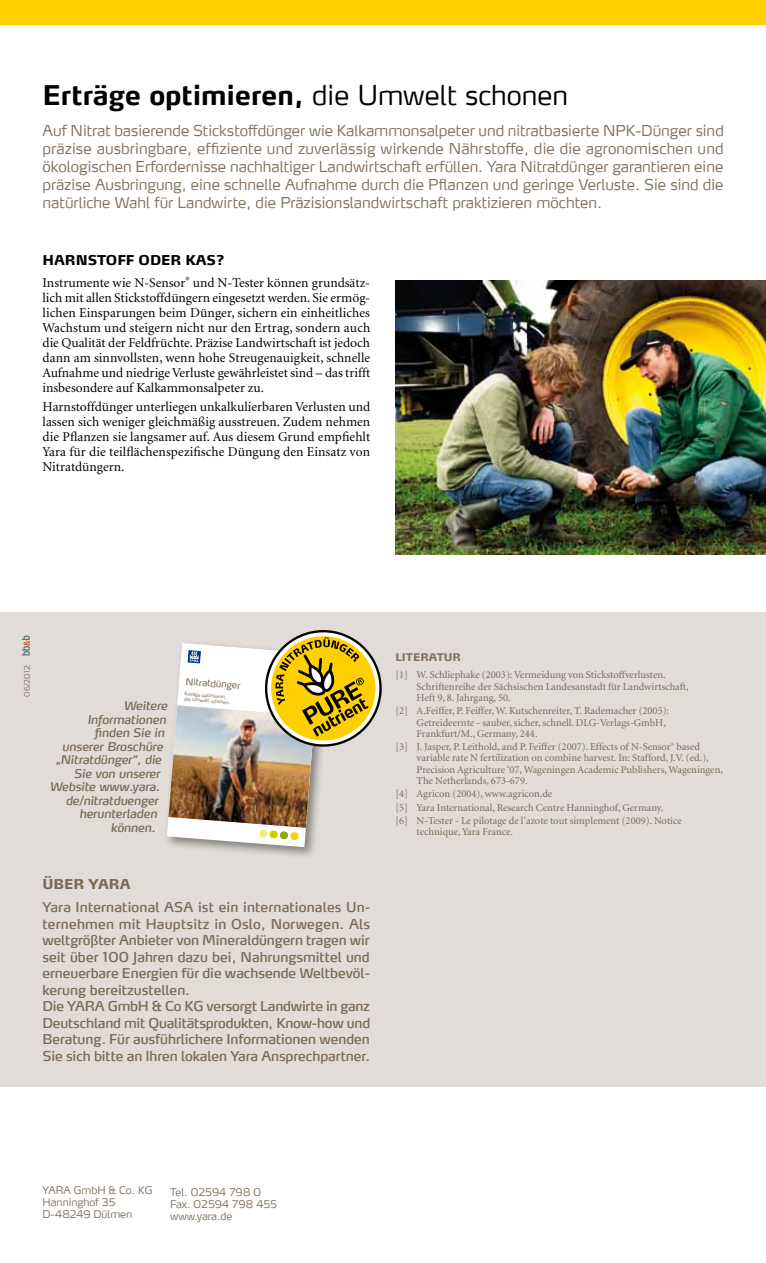
<style>
.page{position:relative;width:766px;height:1263px;background:#fff}
.page>*{position:absolute;margin:0;border:0;box-sizing:border-box;transform-origin:0 0}
.t1{font:700 27px "Yara Max LF";color:#000}
.t2{font:300 15px/18px "Yara Max LF";color:#81715e;text-align:justify}
.t3{font:13.5px/15px "Minion";color:#000;text-align:justify}
.t4{font:13.5px/16.5px "Yara Max LF";letter-spacing:-.005em;color:#7a6957}
.t5{font:800 13.5px "Yara Max LF";color:#000}
.t6{font:800 13.5px "Yara Max LF";color:#7a6957}
.t7{font:italic 12px "Yara Max LF";letter-spacing:-.01em;color:#7a6957}
.t8{font:10.5px/11.2px "Minion";color:#7a6957}
.t9{font:300 10.5px/12px "Yara Max LF";color:#81715e}
.t10{font:800 10.5px "Yara Max LF";color:#81715e}
.t11{font:9.3px "Yara Max LF";color:#7a6957}
.t12{font:300 7.5px "Yara Max LF";letter-spacing:.025em;color:#81715e}
.t13{font:4.65px/5.1px "Yara Max LF";color:#7a6957}
.s1{font-weight:300}
</style>
<div class="page">
<div style="left:0;top:612px;width:765px;height:475px;background:#e1dcd7"></div>
<svg style="left:22px;top:635px;width:8px;height:20px"></svg>
<img style="left:395px;top:280px;width:370px;height:274px">
<div style="left:163px;top:639px;width:168px;height:220px;background:#000;opacity:.42"></div>
<img style="left:167px;top:630px;width:215px;height:217px">
<div style="left:0;top:0;width:765px;height:25px;background:#ffd000"></div>
<hr style="left:765px;top:0;width:1px;height:85px;background:#ffd000">
<h1 class="t1" style="left:43px;top:78px;width:527px">Erträge optimieren, <span class="s1">die Umwelt schonen</span></h1>
<p class="t2" style="left:43px;top:121px;width:682px">Auf Nitrat basierende Stickstoffdünger wie Kalkammonsalpeter und nitratbasierte NPK-Dünger sind präzise ausbringbare, effiziente und zuverlässig wirkende Nährstoffe, die die agronomischen und ökologischen Erfordernisse nachhaltiger Landwirtschaft erfüllen. Yara Nitratdünger garantieren eine präzise Ausbringung, eine schnelle Aufnahme durch die Pflanzen und geringe Verluste. Sie sind die natürliche Wahl für Landwirte, die Präzisionslandwirtschaft praktizieren möchten.</p>
<p class="t5" style="left:43px;top:252px;width:154px">HARNSTOFF ODER KAS</p>
<p class="t5" style="left:216px;top:252px;width:10px">?</p>
<p class="t3" style="left:43px;top:275px;width:329px">Instrumente wie N-Sensor<sup>®</sup> und N-Tester können grundsätz&shy;lich mit allen Stickstoffdüngern eingesetzt werden. Sie ermög&shy;lichen Einsparungen beim Dünger, sichern ein einheitliches Wachstum und steigern nicht nur den Ertrag, sondern auch die Qualität der Feldfrüchte. Präzise Landwirtschaft ist jedoch dann am sinnvollsten, wenn hohe Streugenauigkeit, schnelle Aufnahme und niedrige Verluste gewährleistet sind – das trifft insbesondere auf Kalkammonsalpeter zu.</p>
<p class="t3" style="left:43px;top:400px;width:329px">Harnstoffdünger unterliegen unkalkulierbaren Verlusten und lassen sich weniger gleichmäßig ausstreuen. Zudem nehmen die Pflanzen sie langsamer auf. Aus diesem Grund empfiehlt Yara für die teilflächenspezifische Düngung den Einsatz von Nitratdüngern.</p>
<p class="t12" style="left:22px;top:697px;width:33px;rotate:-90deg">06/2012</p>
<p class="t7" style="left:124px;top:698px;width:45px">Weitere</p>
<p class="t7" style="left:87px;top:712px;width:80px">Informationen</p>
<p class="t7" style="left:95px;top:725px;width:71px">finden Sie in</p>
<p class="t7" style="left:62px;top:739px;width:102px">unserer Broschüre</p>
<p class="t7" style="left:56px;top:752px;width:107px">„Nitratdünger“, die</p>
<p class="t7" style="left:74px;top:766px;width:88px">Sie von unserer</p>
<p class="t7" style="left:50px;top:779px;width:112px">Website www.yara.</p>
<p class="t7" style="left:66px;top:793px;width:94px">de/nitratduenger</p>
<p class="t7" style="left:79px;top:806px;width:79px">herunterladen</p>
<p class="t7" style="left:111px;top:820px;width:46px">können.</p>
<p class="t11" style="left:186px;top:675px;width:57px;rotate:5deg">Nitratdünger</p>
<p class="t13" style="left:185px;top:691px;width:47px;rotate:5deg">Erträge optimieren, die Umwelt schonen.</p>
<p class="t6" style="left:42px;top:876px;width:90px">ÜBER YARA</p>
<p class="t4" style="left:42px;top:899px;width:329px">Yara International ASA ist ein internationales Un&shy;ternehmen mit Hauptsitz in Oslo, Norwegen. Als weltgrößter Anbieter von Mineraldüngern tragen wir seit über 100 Jahren dazu bei, Nahrungsmittel und erneuerbare Energien für die wachsende Weltbevöl&shy;kerung bereitzustellen.<br>Die YARA GmbH &amp; Co KG versorgt Landwirte in ganz Deutschland mit Qualitätsprodukten, Know-how und Beratung. Für ausführlichere Informationen wenden Sie sich bitte an Ihren lokalen Yara Ansprechpartner.</p>
<p class="t10" style="left:395px;top:650px;width:67px">LITERATUR</p>
<p class="t8" style="left:416px;top:670px;width:273px;text-indent:-21px">[1] W. Schliephake (2003): Vermeidung von Stickstoffverlusten.<br>Schriftenreihe der Sächsischen Landesanstadt für Landwirtschaft,<br>Heft 9, 8. Jahrgang, 50.</p>
<p class="t8" style="left:416px;top:706px;width:254px;text-indent:-21px">[2] A.Feiffer, P. Feiffer, W. Kutschenreiter, T. Rademacher (2005):<br>Getreideernte - sauber, sicher, schnell. DLG-Verlags-GmbH,<br>Frankfurt/M., Germany, 244.</p>
<p class="t8" style="left:416px;top:742px;width:308px;text-indent:-21px">[3] J. Jasper, P. Leithold, and P. Feiffer (2007). Effects of N-Sensor<sup>®</sup> based variable rate N fertilization on combine harvest. In: Stafford, J.V. (ed.), Precision Agriculture ‘07, Wageningen Academic Publishers, Wageningen, The Netherlands, 673-679.</p>
<p class="t8" style="left:395px;top:788px;width:288px;line-height:13.4px">[4] Agricon (2004), www.agricon.de<br>[5] Yara International, Research Centre Hanninghof, Germany.<br>[6] N-Tester - Le pilotage de l’azote tout simplement (2009). Notice</p>
<p class="t8" style="left:416px;top:827px;width:98px">technique, Yara France.</p>
<p class="t9" style="left:43px;top:1184px;width:111px">Yara GmbH &amp; Co. KG<br>Hanninghof 35<br>D-48249 Dülmen</p>
<p class="t9" style="left:170px;top:1185px;width:108px">Tel. 02594 798 0<br>Fax. 02594 798 455 www.yara.de</p>
</div>
